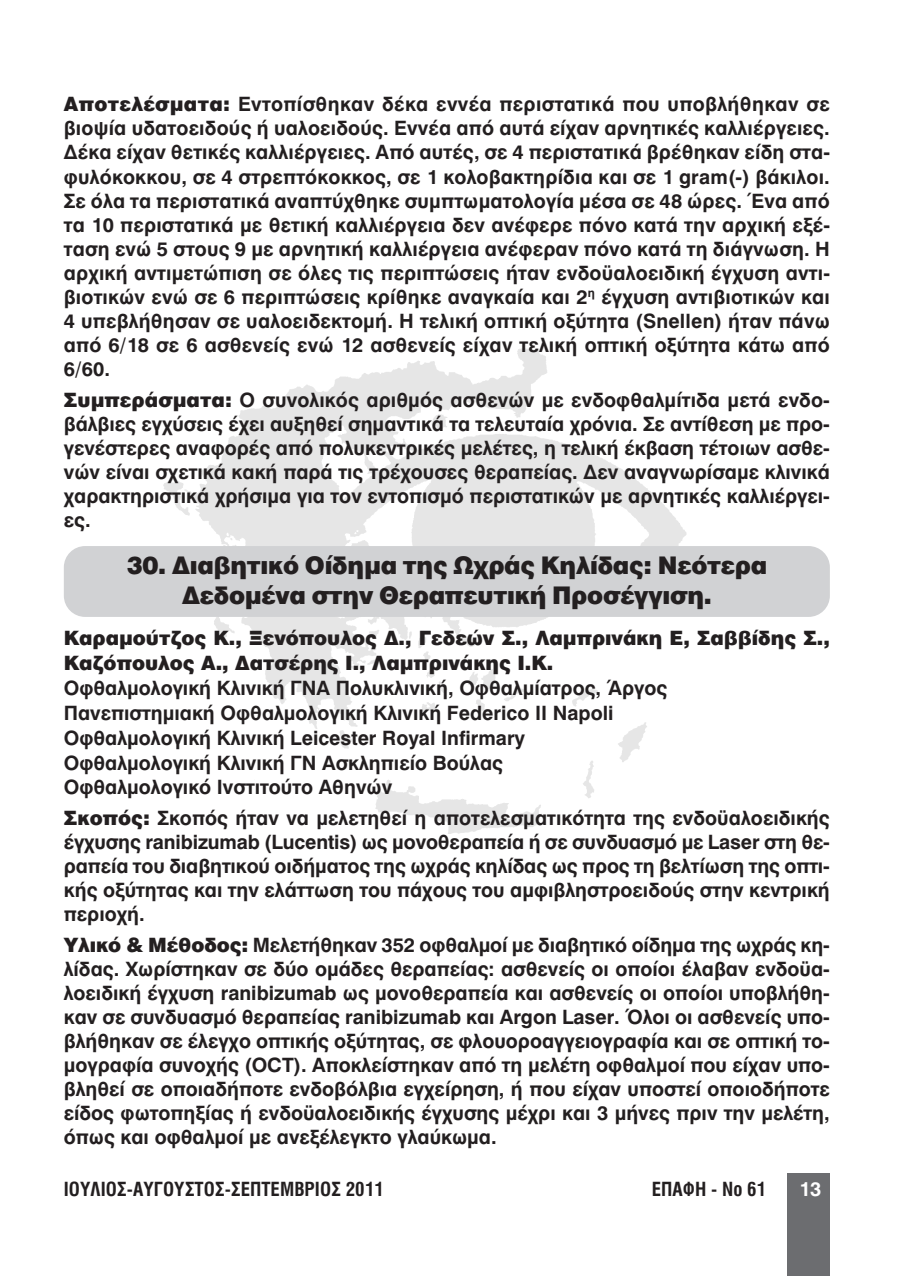
<style>
.page{position:relative;width:915px;height:1276px;background:#fff}
.page>*{position:absolute;margin:0;border:0;box-sizing:border-box;transform-origin:0 0}
.t1{font:900 24px/30px "UB Helvetica";letter-spacing:-.01em;color:#231f20;text-align:center}
.t2{font:19.5px/24.2px "UB Helvetica Bold";color:#231f20;text-align:justify}
.t3{font:900 19.5px/24.9px "UB Helvetica";color:#231f20}
.t4{font:19.5px "UB Helvetica Cond Bold";color:#231f20}
.t5{font:19.5px "UB Helvetica Bold";color:#fff}
.s1{font-family:"UB Helvetica";font-weight:900}
</style>
<div class="page">
<img style="left:163px;top:348px;width:524px;height:486px">
<div style="left:787px;top:1174px;width:42px;height:102px;background:#6c6d70"></div>
<div style="left:64px;top:546px;width:765px;height:71px;background:#d1d2d4;border-radius:21px"></div>
<p class="t2" style="left:64px;top:92px;width:767px"><span class="s1">Αποτελέσµατα:</span> Εντοπίσθηκαν δέκα εννέα περιστατικά που υποβλήθηκαν σε βιοψία υδατοειδούς ή υαλοειδούς. Εννέα από αυτά είχαν αρνητικές καλλιέργειες. ∆έκα είχαν θετικές καλλιέργειες. Από αυτές, σε 4 περιστατικά βρέθηκαν είδη στα&shy;φυλόκοκκου, σε 4 στρεπτόκοκκος, σε 1 κολοβακτηρίδια και σε 1 gram(-) βάκιλοι.<br>Σε όλα τα περιστατικά αναπτύχθηκε συµπτωµατολογία µέσα σε 48 ώρες. Ένα από τα 10 περιστατικά µε θετική καλλιέργεια δεν ανέφερε πόνο κατά την αρχική εξέ&shy;ταση ενώ 5 στους 9 µε αρνητική καλλιέργεια ανέφεραν πόνο κατά τη διάγνωση. Η αρχική αντιµετώπιση σε όλες τις περιπτώσεις ήταν ενδοϋαλοειδική έγχυση αντι&shy;βιοτικών ενώ σε 6 περιπτώσεις κρίθηκε αναγκαία και 2<sup>η</sup> έγχυση αντιβιοτικών και 4 υπεβλήθησαν σε υαλοειδεκτοµή. Η τελική οπτική οξύτητα (Snellen) ήταν πάνω από 6/18 σε 6 ασθενείς ενώ 12 ασθενείς είχαν τελική οπτική οξύτητα κάτω από 6/60.</p>
<p class="t2" style="left:64px;top:387px;width:767px"><span class="s1">Συµπεράσµατα:</span> Ο συνολικός αριθµός ασθενών µε ενδοφθαλµίτιδα µετά ενδο&shy;βάλβιες εγχύσεις έχει αυξηθεί σηµαντικά τα τελευταία χρόνια. Σε αντίθεση µε προ&shy;γενέστερες αναφορές από πολυκεντρικές µελέτες, η τελική έκβαση τέτοιων ασθε&shy;νών είναι σχετικά κακή παρά τις τρέχουσες θεραπείας. ∆εν αναγνωρίσαµε κλινικά χαρακτηριστικά χρήσιµα για τον εντοπισµό περιστατικών µε αρνητικές καλλιέργει&shy;ες.</p>
<p class="t1" style="left:127px;top:550px;width:641px">30. ∆ιαβητικό Οίδηµα της Ωχράς Κηλίδας: Νεότερα ∆εδοµένα στην Θεραπευτική Προσέγγιση.</p>
<p class="t3" style="left:64px;top:626px;width:767px">Καραµούτζος Κ., Ξενόπουλος ∆., Γεδεών Σ., Λαµπρινάκη Ε, Σαββίδης Σ.,<br>Καζόπουλος Α., ∆ατσέρης Ι., Λαµπρινάκης Ι.Κ.</p>
<p class="t2" style="left:64px;top:675px;width:604px;line-height:24.9px;text-align:left">Οφθαλµολογική Κλινική ΓΝΑ Πολυκλινική, Οφθαλµίατρος, Άργος Πανεπιστηµιακή Οφθαλµολογική Κλινική Federico II Napoli Οφθαλµολογική Κλινική Leicester Royal Infirmary Οφθαλµολογική Κλινική ΓΝ Ασκληπιείο Βούλας<br>Οφθαλµολογικό Ινστιτούτο Αθηνών</p>
<p class="t2" style="left:64px;top:805px;width:767px"><span class="s1">Σκοπός:</span> Σκοπός ήταν να µελετηθεί η αποτελεσµατικότητα της ενδοϋαλοειδικής έγχυσης ranibizumab (Lucentis) ως µονοθεραπεία ή σε συνδυασµό µε Laser στη θε&shy;ραπεία του διαβητικού οιδήµατος της ωχράς κηλίδας ως προς τη βελτίωση της οπτι&shy;κής οξύτητας και την ελάττωση του πάχους του αµφιβληστροειδούς στην κεντρική περιοχή.</p>
<p class="t2" style="left:64px;top:932px;width:767px"><span class="s1">Υλικό &amp; Μέθοδος:</span> Μελετήθηκαν 352 οφθαλµοί µε διαβητικό οίδηµα της ωχράς κη&shy;λίδας. Χωρίστηκαν σε δύο οµάδες θεραπείας: ασθενείς οι οποίοι έλαβαν ενδοϋα&shy;λοειδική έγχυση ranibizumab ως µονοθεραπεία και ασθενείς οι οποίοι υποβλήθη&shy;καν σε συνδυασµό θεραπείας ranibizumab και Argon Laser. Όλοι οι ασθενείς υπο&shy;βλήθηκαν σε έλεγχο οπτικής οξύτητας, σε φλουοροαγγειογραφία και σε οπτική το&shy;µογραφία συνοχής (OCT). Αποκλείστηκαν από τη µελέτη οφθαλµοί που είχαν υπο&shy;βληθεί σε οποιαδήποτε ενδοβόλβια εγχείρηση, ή που είχαν υποστεί οποιοδήποτε είδος φωτοπηξίας ή ενδοϋαλοειδικής έγχυσης µέχρι και 3 µήνες πριν την µελέτη, όπως και οφθαλµοί µε ανεξέλεγκτο γλαύκωµα.</p>
<p class="t4" style="left:64px;top:1178px;width:321px">ΙΟΥΛΙΟΣ-ΑΥΓΟΥΣΤΟΣ-ΣΕΠΤΕΜΒΡΙΟΣ 2011</p>
<p class="t4" style="left:651px;top:1178px;width:116px">EΠΑΦΗ - Νο 61</p>
<p class="t5" style="left:798px;top:1176px;width:24px">13</p>
</div>
